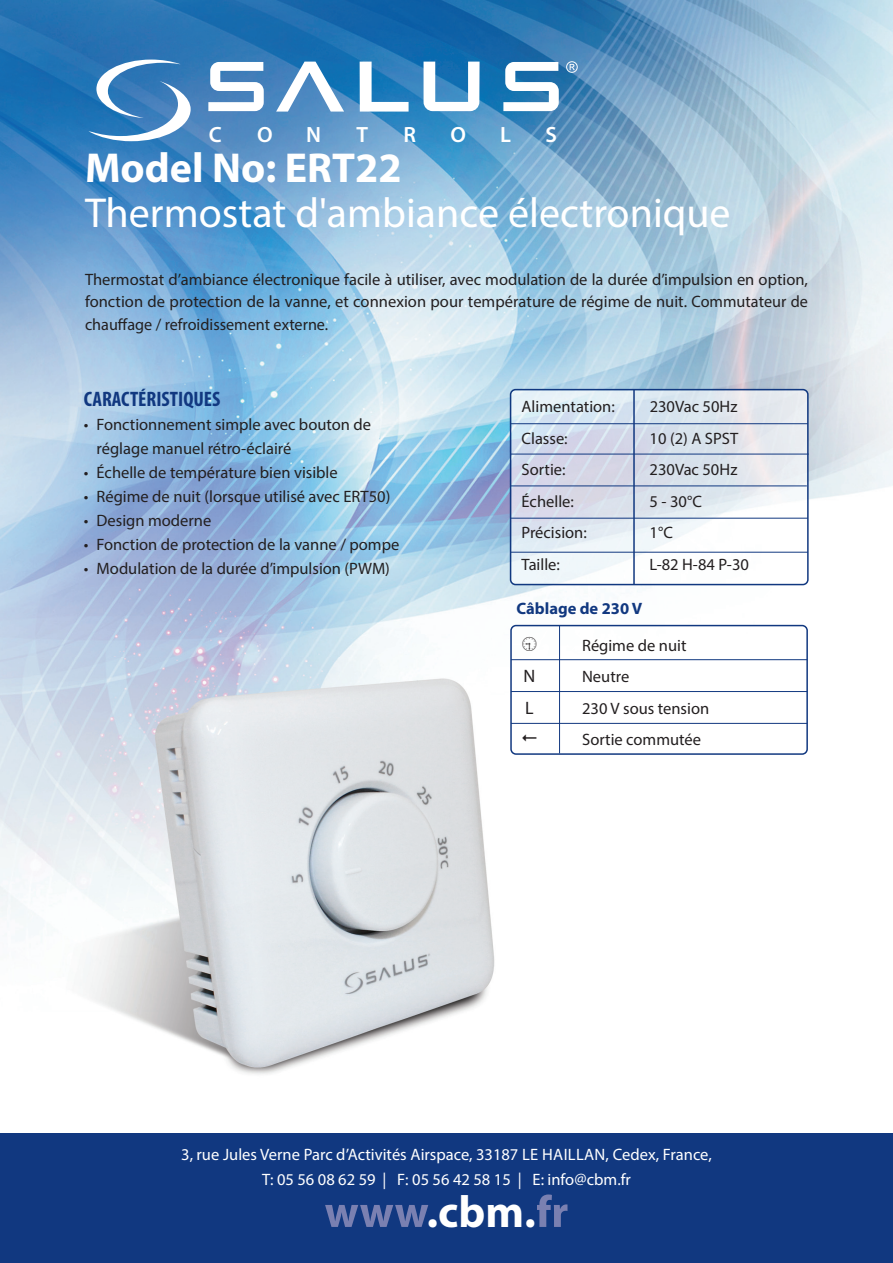
<style>
.page{position:relative;width:893px;height:1263px;background:#fff}
.page>*{position:absolute;margin:0;border:0;box-sizing:border-box;transform-origin:0 0}
.t1{font:700 45px "Myriad Pro";color:#fff}
.t2{font:42px "Myriad Pro";color:#fff}
.t3{font:700 42px "Myriad Pro";color:#fff}
.t4{font:600 22.2px "Myriad Pro";color:#fff}
.t5{font:700 condensed 21px "Myriad Pro";color:#113880}
.t6{font:18px "Myriad Pro";color:#231f20}
.t7{font:16.5px/22.5px "Myriad Pro";color:#231f20}
.t8{font:16.5px/25.5px "Myriad Pro";color:#fff;text-align:center}
.t9{font:700 16.5px "Myriad Pro";color:#113880}
</style>
<div class="page">
<img style="left:0;top:0;width:893px;height:1134px">
<div style="left:0;top:1134px;width:893px;height:129px;background:#113880"></div>
<svg style="left:325px;top:1205px;width:103px;height:22px"></svg>
<svg style="left:537px;top:1194px;width:30px;height:33px"></svg>
<svg style="left:208px;top:62px;width:56px;height:49px"></svg>
<svg style="left:503px;top:62px;width:56px;height:49px"></svg>
<svg style="left:424px;top:62px;width:56px;height:49px"></svg>
<svg style="left:276px;top:62px;width:68px;height:50px"></svg>
<svg style="left:360px;top:62px;width:49px;height:50px"></svg>
<svg style="left:566px;top:61px;width:12px;height:12px"></svg>
<svg style="left:88px;top:60px;width:103px;height:81px"></svg>
<svg style="left:510px;top:389px;width:299px;height:196px"></svg>
<hr style="left:510px;top:423px;width:298px;height:1px;background:#113880">
<hr style="left:510px;top:454px;width:299px;height:1px;background:#113880">
<hr style="left:510px;top:485px;width:297px;height:1px;background:#113880">
<hr style="left:510px;top:518px;width:298px;height:1px;background:#113880">
<hr style="left:510px;top:552px;width:298px;height:1px;background:#113880">
<hr style="left:633px;top:390px;width:2px;height:194px;background:#113880">
<img style="left:31px;top:657px;width:478px;height:433px">
<svg style="left:510px;top:625px;width:298px;height:130px"></svg>
<h3 class="t4" style="left:209px;top:121px;width:15px">C</h3>
<h3 class="t4" style="left:257px;top:121px;width:17px">O</h3>
<h3 class="t4" style="left:306px;top:121px;width:16px">N</h3>
<h3 class="t4" style="left:356px;top:121px;width:13px">T</h3>
<h3 class="t4" style="left:403px;top:121px;width:14px">R</h3>
<h3 class="t4" style="left:450px;top:121px;width:17px">O</h3>
<h3 class="t4" style="left:500px;top:121px;width:12px">L</h3>
<h3 class="t4" style="left:545px;top:121px;width:13px">S</h3>
<h2 class="t3" style="left:85px;top:152px;width:318px">Model No: ERT22</h2>
<h2 class="t2" style="left:85px;top:198px;width:647px">Thermostat d'ambiance électronique</h2>
<p class="t7" style="left:85px;top:269px;width:724px;text-align:justify">Thermostat d’ambiance électronique facile à utiliser, avec modulation de la durée d’impulsion en option, fonction de protection de la vanne, et connexion pour température de régime de nuit. Commutateur de chauffage / refroidissement externe.</p>
<p class="t5" style="left:84px;top:387px;width:138px">CARACTÉRISTIQUES</p>
<p class="t7" style="left:97px;top:414px;width:276px;line-height:24px;text-indent:-13px">• Fonctionnement simple avec bouton de réglage manuel rétro-éclairé</p>
<p class="t7" style="left:84px;top:463px;width:255px">• Échelle de température bien visible</p>
<p class="t7" style="left:84px;top:487px;width:308px">• Régime de nuit (lorsque utilisé avec ERT50)</p>
<p class="t7" style="left:84px;top:511px;width:129px">• Design moderne</p>
<p class="t7" style="left:84px;top:535px;width:317px">• Fonction de protection de la vanne / pompe</p>
<p class="t7" style="left:84px;top:559px;width:308px">• Modulation de la durée d’impulsion (PWM)</p>
<p class="t7" style="left:522px;top:397px;width:95px">Alimentation:</p>
<p class="t7" style="left:650px;top:397px;width:89px">230Vac 50Hz</p>
<p class="t7" style="left:522px;top:428px;width:48px">Classe:</p>
<p class="t7" style="left:650px;top:428px;width:90px">10 (2) A SPST</p>
<p class="t7" style="left:522px;top:460px;width:46px">Sortie:</p>
<p class="t7" style="left:650px;top:460px;width:89px">230Vac 50Hz</p>
<p class="t7" style="left:522px;top:491px;width:54px">Échelle:</p>
<p class="t7" style="left:650px;top:491px;width:54px">5 - 30°C</p>
<p class="t7" style="left:522px;top:523px;width:67px">Précision:</p>
<p class="t7" style="left:650px;top:523px;width:25px">1°C</p>
<p class="t7" style="left:522px;top:554px;width:40px">Taille:</p>
<p class="t7" style="left:650px;top:554px;width:101px">L-82 H-84 P-30</p>
<p class="t9" style="left:517px;top:602px;width:127px">Câblage de 230 V</p>
<p class="t7" style="left:582px;top:635px;width:106px">Régime de nuit</p>
<p class="t6" style="left:523px;top:669px;width:13px">N</p>
<p class="t7" style="left:582px;top:667px;width:49px">Neutre</p>
<p class="t6" style="left:525px;top:701px;width:10px">L</p>
<p class="t7" style="left:582px;top:694px;width:129px;line-height:31.5px">230 V sous tension<br>Sortie commutée</p>
<p class="t8" style="left:181px;top:1143px;width:532px">3, rue Jules Verne Parc d’Activités Airspace, 33187 LE HAILLAN, Cedex, France,<br>T: 05 56 08 62 59 | F: 05 56 42 58 15 | E: info@cbm.fr</p>
<h1 class="t1" style="left:427px;top:1194px;width:111px">.cbm.</h1>
</div>
